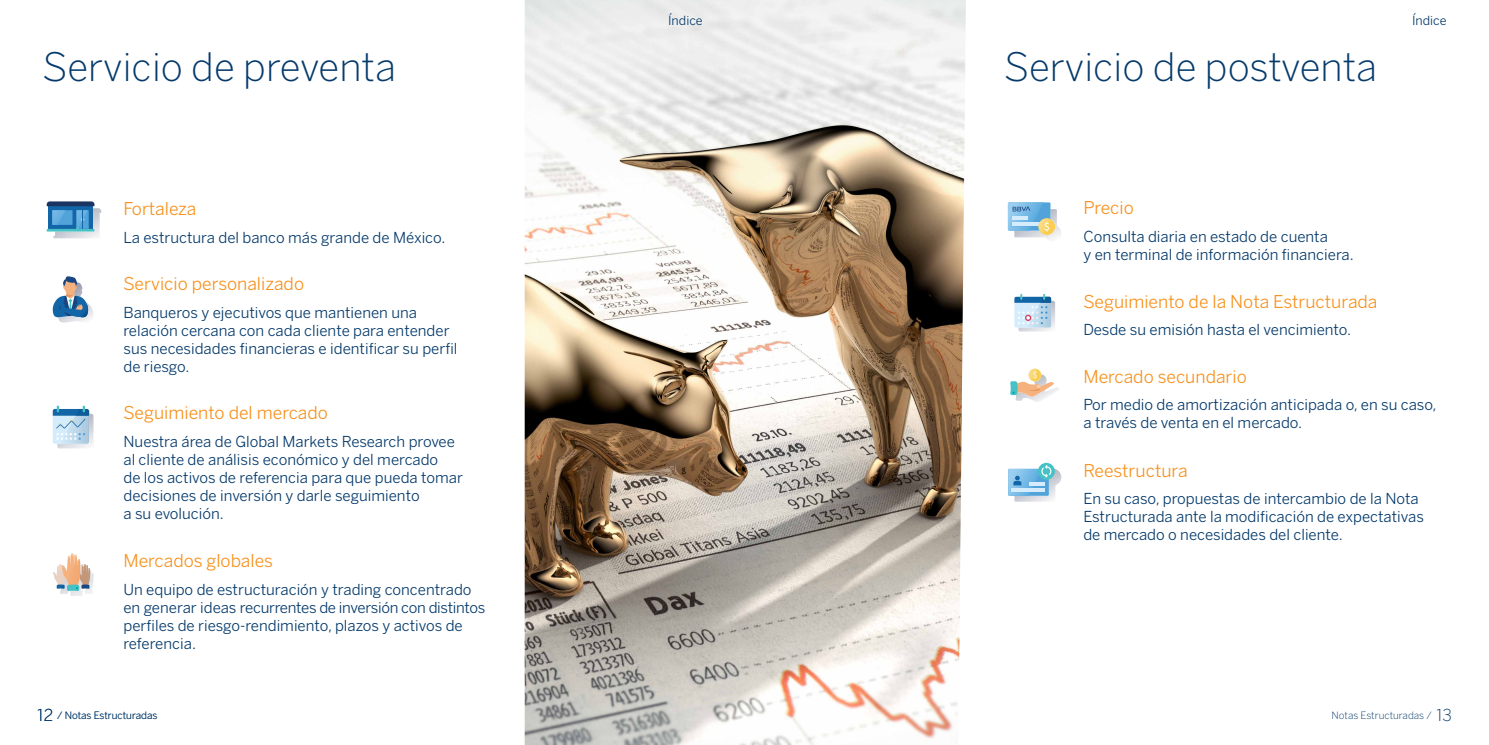
<style>
.page{position:relative;width:1489px;height:745px;background:#fff}
.page>*{position:absolute;margin:0;border:0;box-sizing:border-box;transform-origin:0 0}
.t1{font:300 38.75px "Benton Sans BBVA";color:#053a6b}
.t2{font:17.5px "Benton Sans BBVA";color:#f7921e}
.t3{font:15px/18px "Benton Sans BBVA";color:#053a6b}
.t4{font:12.5px "Benton Sans BBVA";color:#053a6b}
.t5{font:300 10px "Benton Sans BBVA";color:#053a6b}
.s1{font-size:16.25px}
</style>
<div class="page">
<img style="left:524px;top:0;width:441px;height:744px">
<img style="left:53px;top:208px;width:48px;height:30px">
<svg style="left:47px;top:201px;width:47px;height:30px"></svg>
<img style="left:1014px;top:209px;width:47px;height:31px">
<div style="left:1007px;top:202px;width:43px;height:28px;background:#51a3da"></div>
<img style="left:1007px;top:202px;width:36px;height:28px">
<hr style="left:1011px;top:216px;width:16px;height:4px;background:#d4ecfb">
<hr style="left:1011px;top:222px;width:35px;height:4px;background:#d4ecfb">
<svg style="left:1012px;top:206px;width:18px;height:5px"></svg>
<div style="left:1038px;top:218px;width:17px;height:17px;background:#f9ce53;border-radius:50%"></div>
<img style="left:1037px;top:218px;width:13px;height:16px">
<svg style="left:1040px;top:221px;width:9px;height:13px"></svg>
<img style="left:58px;top:304px;width:35px;height:18px">
<svg style="left:53px;top:276px;width:35px;height:41px"></svg>
<img style="left:1018px;top:300px;width:37px;height:31px">
<svg style="left:1014px;top:293px;width:37px;height:34px"></svg>
<img style="left:57px;top:411px;width:36px;height:37px">
<svg style="left:53px;top:405px;width:36px;height:38px"></svg>
<img style="left:1015px;top:388px;width:44px;height:14px">
<svg style="left:1010px;top:368px;width:43px;height:28px"></svg>
<img style="left:61px;top:570px;width:32px;height:23px">
<svg style="left:53px;top:553px;width:37px;height:38px"></svg>
<img style="left:1014px;top:468px;width:47px;height:33px">
<svg style="left:1008px;top:468px;width:40px;height:27px"></svg>
<img style="left:1008px;top:468px;width:33px;height:27px">
<svg style="left:1029px;top:481px;width:15px;height:4px"></svg>
<svg style="left:1011px;top:487px;width:33px;height:4px"></svg>
<svg style="left:1013px;top:475px;width:8px;height:10px"></svg>
<svg style="left:1037px;top:462px;width:17px;height:17px"></svg>
<svg style="left:1041px;top:465px;width:10px;height:12px"></svg>
<p class="t4" style="left:668px;top:13px;width:36px">Índice</p>
<h1 class="t1" style="left:43px;top:44px;width:354px">Servicio de preventa</h1>
<h1 class="t1" style="left:1004px;top:44px;width:374px">Servicio de postventa</h1>
<p class="t4" style="left:1411px;top:13px;width:36px">Índice</p>
<p class="t2" style="left:123px;top:198px;width:75px">Fortaleza</p>
<p class="t3" style="left:123px;top:228px;width:323px">La estructura del banco más grande de México.</p>
<p class="t2" style="left:123px;top:273px;width:182px">Servicio personalizado</p>
<p class="t3" style="left:123px;top:303px;width:335px">Banqueros y ejecutivos que mantienen una relación cercana con cada cliente para entender sus necesidades financieras e identificar su perfil de riesgo.</p>
<p class="t2" style="left:123px;top:402px;width:206px">Seguimiento del mercado</p>
<p class="t3" style="left:123px;top:432px;width:341px">Nuestra área de Global Markets Research provee al cliente de análisis económico y del mercado<br>de los activos de referencia para que pueda tomar decisiones de inversión y darle seguimiento<br>a su evolución.</p>
<p class="t2" style="left:123px;top:549px;width:151px">Mercados globales</p>
<p class="t3" style="left:123px;top:579px;width:363px">Un equipo de estructuración y trading concentrado en generar ideas recurrentes de inversión con distintos perfiles de riesgo-rendimiento, plazos y activos de referencia.</p>
<p class="t5" style="left:37px;top:709px;width:122px"><span class="s1">12</span> / Notas Estructuradas</p>
<p class="t2" style="left:1083px;top:197px;width:52px">Precio</p>
<p class="t3" style="left:1083px;top:227px;width:272px">Consulta diaria en estado de cuenta<br>y en terminal de información financiera.</p>
<p class="t2" style="left:1083px;top:290px;width:295px">Seguimiento de la Nota Estructurada</p>
<p class="t3" style="left:1083px;top:320px;width:269px">Desde su emisión hasta el vencimiento.</p>
<p class="t2" style="left:1083px;top:365px;width:165px">Mercado secundario</p>
<p class="t3" style="left:1083px;top:395px;width:354px">Por medio de amortización anticipada o, en su caso, a través de venta en el mercado.</p>
<p class="t2" style="left:1083px;top:459px;width:106px">Reestructura</p>
<p class="t3" style="left:1083px;top:489px;width:342px">En su caso, propuestas de intercambio de la Nota<br>Estructurada ante la modificación de expectativas de mercado o necesidades del cliente.</p>
<p class="t5" style="left:1331px;top:709px;width:122px">Notas Estructuradas / <span class="s1">13</span></p>
</div>
